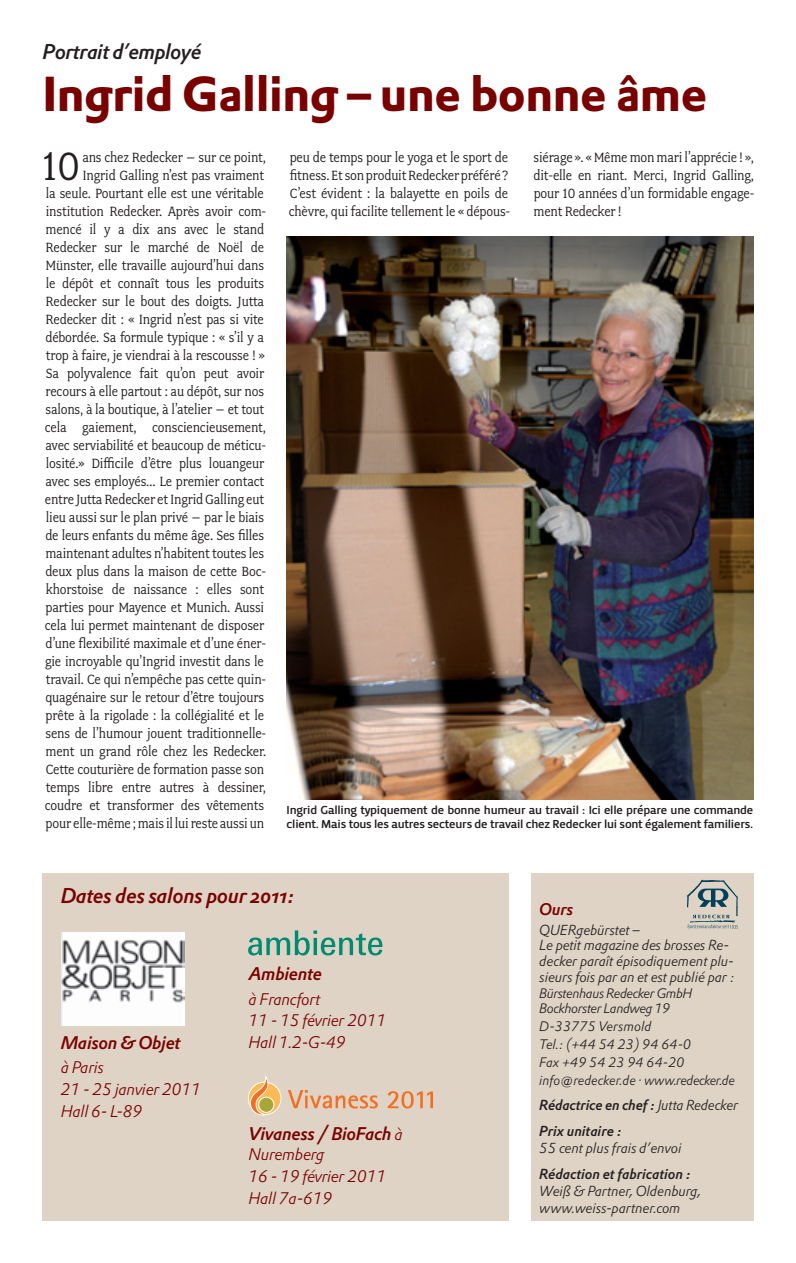
<style>
.page{position:relative;width:796px;height:1263px;background:#fff}
.page>*{position:absolute;margin:0;border:0;box-sizing:border-box;transform-origin:0 0}
.t1{font:48px "DTL Prokyon T Bold";letter-spacing:-.01em;color:#790100}
.t2{font:44.25px "Fairplex Narrow";color:#231f20}
.t3{font:italic 21px "DTL Prokyon ST Medium";letter-spacing:-.02em;color:#790100}
.t4{font:italic 21px "DTL Prokyon T Medium";letter-spacing:-.03em;color:#231f20}
.t5{font:italic 18px "DTL Prokyon ST Medium";letter-spacing:-.02em;color:#790100}
.t6{font:italic 16.5px/21.9px "DTL Prokyon T Light";letter-spacing:-.02em;color:#790100}
.t7{font:italic 16.5px "DTL Prokyon ST Medium";color:#790100}
.t8{font:15px/18px "Fairplex Narrow";letter-spacing:-.01em;color:#231f20;text-align:right}
.t9{font:italic 14.25px/15.8px "DTL Prokyon T Light";letter-spacing:-.01em;color:#231f20}
.t10{font:italic 14.25px/25.7px "DTL Prokyon T Medium";letter-spacing:-.01em;color:#231f20}
.t11{font:italic 13.5px/17.9px "DTL Prokyon T Light";color:#231f20}
.t12{font:italic 13.5px/15.8px "DTL Prokyon T Light";letter-spacing:-.03em;color:#231f20}
.t13{font:12px/13.5px "Priva Three Pro";letter-spacing:-.02em;color:#231f20}
.s1{font-family:"DTL Prokyon T Light";font-size:16.5px}
.s2{font-family:"DTL Prokyon T Light"}
</style>
<div class="page">
<div style="left:43px;top:873px;width:466px;height:347px;background:#dfd3c5"></div>
<div style="left:530px;top:873px;width:223px;height:347px;background:#dfd3c5"></div>
<img style="left:286px;top:237px;width:467px;height:562px">
<img style="left:61px;top:932px;width:124px;height:94px">
<svg style="left:248px;top:1082px;width:33px;height:32px"></svg>
<div style="left:248px;top:1082px;width:33px;height:33px;border:1px solid #fff;border-radius:50%"></div>
<svg style="left:258px;top:1097px;width:16px;height:16px"></svg>
<div style="left:258px;top:1096px;width:16px;height:17px;border:1px solid #fff;border-radius:50%"></div>
<svg style="left:250px;top:1077px;width:20px;height:39px"></svg>
<svg style="left:288px;top:1090px;width:89px;height:18px"></svg>
<svg style="left:387px;top:1091px;width:46px;height:17px"></svg>
<svg style="left:248px;top:930px;width:134px;height:25px"></svg>
<svg style="left:686px;top:879px;width:51px;height:50px"></svg>
<h3 class="t4" style="left:43px;top:38px;width:160px">Portrait d’employé</h3>
<h1 class="t1" style="left:43px;top:62px;width:666px">Ingrid Galling – une bonne âme</h1>
<p class="t8" style="left:289px;top:148px;width:223px;text-align:left">peu de temps pour le yoga et le sport de fitness. Et son produit Redecker préféré ?<br>C’est évident : la balayette en poils de chèvre, qui facilite tellement le « dépous-</p>
<p class="t8" style="left:533px;top:148px;width:222px;text-align:justify">siérage ». «Même mon mari l’apprécie !», dit-elle en riant. Merci, Ingrid Galling, pour 10 années d’un formidable engage&shy;ment Redecker !</p>
<p class="t8" style="left:45px;top:148px;width:223px">ans chez Redecker – sur ce point,<br>Ingrid Galling n’est pas vraiment<br>la seule. Pourtant elle est une véritable institution Redecker. Après avoir com&shy;mencé il y a dix ans avec le stand Redecker sur le marché de Noël de Münster, elle travaille aujourd’hui dans le dépôt et connaît tous les produits Redecker sur le bout des doigts. Jutta Redecker dit : « Ingrid n’est pas si vite débordée. Sa formule typique : « s’il y a trop à faire, je viendrai à la rescousse ! » Sa polyvalence fait qu’on peut avoir recours à elle partout : au dépôt, sur nos salons, à la boutique, à l’atelier – et tout cela gaiement, consciencieusement, avec serviabilité et beaucoup de méticu&shy;losité.» Difficile d’être plus louangeur avec ses employés… Le premier contact entre Jutta Redecker et Ingrid Galling eut lieu aussi sur le plan privé – par le biais de leurs enfants du même âge. Ses filles maintenant adultes n’habitent toutes les deux plus dans la maison de cette Boc&shy;khorstoise de naissance : elles sont parties pour Mayence et Munich. Aussi cela lui permet maintenant de disposer d’une flexibilité maximale et d’une éner&shy;gie incroyable qu’Ingrid investit dans le travail. Ce qui n’empêche pas cette quin&shy;quagénaire sur le retour d’être toujours prête à la rigolade : la collégialité et le sens de l’humour jouent traditionnelle&shy;ment un grand rôle chez les Redecker.<br>Cette couturière de formation passe son temps libre entre autres à dessiner, coudre et transformer des vêtements pour elle-même ; mais il lui reste aussi un</p>
<h2 class="t2" style="left:42px;top:141px;width:40px">10</h2>
<p class="t13" style="left:286px;top:803px;width:468px">Ingrid Galling typiquement de bonne humeur au travail : Ici elle prépare une commande client. Mais tous les autres secteurs de travail chez Redecker lui sont également familiers.</p>
<h3 class="t3" style="left:61px;top:882px;width:235px">Dates des salons pour 2011:</h3>
<p class="t5" style="left:61px;top:1031px;width:121px">Maison &amp; Objet</p>
<p class="t6" style="left:61px;top:1056px;width:142px">à Paris<br>21 - 25 janvier 2011<br>Hall 6- L-89</p>
<p class="t5" style="left:248px;top:962px;width:75px">Ambiente</p>
<p class="t6" style="left:248px;top:987px;width:139px">à Francfort<br>11 - 15 février 2011<br>Hall 1.2-G-49</p>
<p class="t5" style="left:248px;top:1122px;width:156px">Vivaness / BioFach <span class="s1">à</span></p>
<p class="t6" style="left:248px;top:1143px;width:139px">Nuremberg<br>16 - 19 février 2011<br>Hall 7a-619</p>
<p class="t7" style="left:539px;top:898px;width:36px">Ours</p>
<p class="t9" style="left:539px;top:921px;width:196px">QUERgebürstet –<br>Le petit magazine des brosses Re&shy;decker paraît épisodiquement plu&shy;sieurs fois par an et est publié par :</p>
<p class="t12" style="left:539px;top:985px;width:155px">Bürstenhaus Redecker GmbH<br>Bockhorster Landweg 19</p>
<p class="t11" style="left:539px;top:1017px;width:197px">D-33775 Versmold<br>Tel.: (+44 54 23) 94 64-0<br>Fax +49 54 23 94 64-20 info@redecker.de · www.redecker.de</p>
<p class="t10" style="left:539px;top:1092px;width:200px">Rédactrice en chef : <span class="s2">Jutta Redecker<br></span>Prix unitaire :</p>
<p class="t9" style="left:539px;top:1140px;width:144px">55 cent plus frais d’envoi</p>
<p class="t10" style="left:539px;top:1161px;width:153px">Rédaction et fabrication :</p>
<p class="t9" style="left:539px;top:1182px;width:163px;line-height:17.1px">Weiß &amp; Partner, Oldenburg, www.weiss-partner.com</p>
</div>
